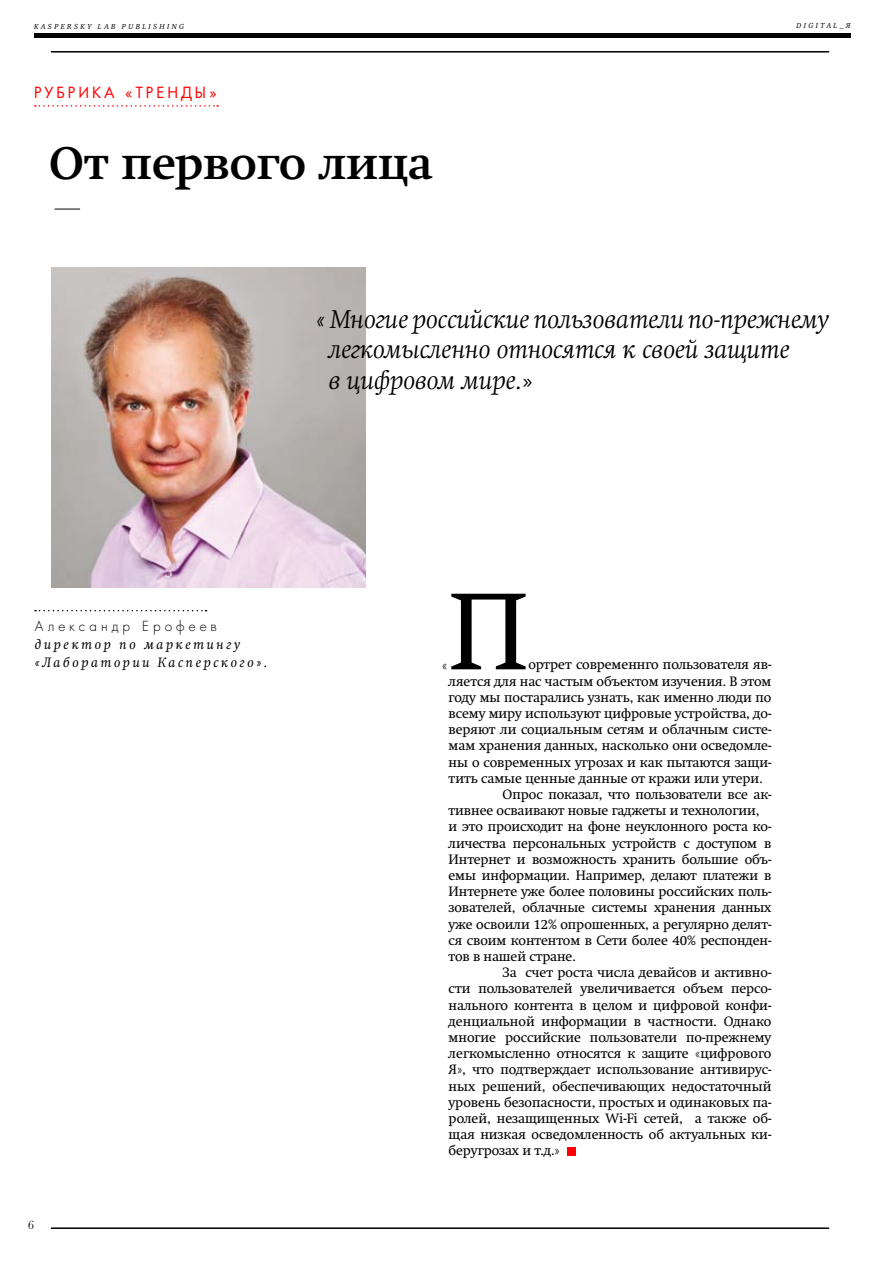
<style>
.page{position:relative;width:893px;height:1263px;background:#fff}
.page>*{position:absolute;margin:0;border:0;box-sizing:border-box;transform-origin:0 0}
.t1{font:108px "Swift C";color:#000}
.t2{font:700 45px "Swift C";color:#000}
.t3{font:italic 25.5px/30.6px "Swift Light C";color:#000}
.t4{font:15px "Favorit Book C";letter-spacing:.2em;color:#f00}
.t5{font:13.5px "Swift C";letter-spacing:-.005em;color:#000}
.t6{font:italic 13.5px/18px "Swift C";letter-spacing:.2em;color:#000}
.t7{font:13.5px "Favorit Light C";letter-spacing:.3em;color:#000}
.t8{font:12px "Bask Old Face";color:#000}
.t9{font:italic 7.5px "Charter ITC";letter-spacing:.31em;color:#000}
.s1{font-family:"Geo Slb 712 Light CBT";font-style:normal}
</style>
<div class="page">
<div style="left:34px;top:33px;width:816px;height:5px;background:#000"></div>
<hr style="left:51px;top:51px;width:778px;height:2px;background:#000">
<hr style="left:51px;top:1227px;width:778px;height:2px;background:#000">
<img style="left:51px;top:268px;width:314px;height:320px">
<svg style="left:35px;top:610px;width:172px;height:1px"></svg>
<svg style="left:35px;top:105px;width:183px;height:2px"></svg>
<svg style="left:55px;top:209px;width:25px;height:1px"></svg>
<div style="left:567px;top:1147px;width:8px;height:9px;background:#f00"></div>
<p class="t9" style="left:34px;top:22px;width:152px">KASPERSKY LAB PUBLISHING</p>
<p class="t9" style="left:796px;top:21px;width:14px">D IGI</p>
<p class="t9" style="left:820px;top:21px;width:32px">TAL_Я</p>
<p class="t4" style="left:34px;top:82px;width:184px">Рубрика «Тренды »</p>
<h2 class="t2" style="left:49px;top:137px;width:385px">От первого лица</h2>
<h3 class="t3" style="left:329px;top:304px;width:502px;text-indent:-13px">« Многие российские пользователи по-прежнему легкомысленно относятся к своей защите<br>в цифровом мире.<span class="s1">»</span></h3>
<p class="t7" style="left:35px;top:617px;width:183px">Александр Ерофеев</p>
<p class="t6" style="left:35px;top:635px;width:234px">директор по маркетингу «Лаборатории Касперского».</p>
<p class="t8" style="left:28px;top:1218px;width:7px">6</p>
<h1 class="t1" style="left:449px;top:569px;width:76px">П</h1>
<p class="t5" style="left:528px;top:657px;width:245px">ортрет современнго пользователя яв-</p>
<p class="t5" style="left:449px;top:673px;width:324px">ляется для нас частым объектом изучения. В этом</p>
<p class="t5" style="left:449px;top:689px;width:324px">году мы постарались узнать, как именно люди по</p>
<p class="t5" style="left:449px;top:705px;width:324px">всему миру используют цифровые устройства, до-</p>
<p class="t5" style="left:449px;top:721px;width:324px">веряют ли социальным сетям и облачным систе-</p>
<p class="t5" style="left:449px;top:738px;width:324px">мам хранения данных, насколько они осведомле-</p>
<p class="t5" style="left:449px;top:754px;width:324px">ны о современных угрозах и как пытаются защи-</p>
<p class="t5" style="left:449px;top:770px;width:316px">тить самые ценные данные от кражи или утери.</p>
<p class="t5" style="left:503px;top:786px;width:270px">Опрос показал, что пользователи все ак-</p>
<p class="t5" style="left:449px;top:802px;width:312px">тивнее осваивают новые гаджеты и технологии,</p>
<p class="t5" style="left:449px;top:819px;width:324px">и это происходит на фоне неуклонного роста ко-</p>
<p class="t5" style="left:449px;top:835px;width:324px">личества персональных устройств с доступом в</p>
<p class="t5" style="left:449px;top:851px;width:324px">Интернет и возможность хранить большие объ-</p>
<p class="t5" style="left:449px;top:867px;width:324px">емы информации. Например, делают платежи в</p>
<p class="t5" style="left:449px;top:883px;width:324px">Интернете уже более половины российских поль-</p>
<p class="t5" style="left:449px;top:900px;width:324px">зователей, облачные системы хранения данных</p>
<p class="t5" style="left:449px;top:916px;width:324px">уже освоили 12% опрошенных, а регулярно делят-</p>
<p class="t5" style="left:449px;top:932px;width:324px">ся своим контентом в Сети более 40% респонден-</p>
<p class="t5" style="left:449px;top:948px;width:129px">тов в нашей стране.</p>
<p class="t5" style="left:503px;top:964px;width:270px">За счет роста числа девайсов и активно-</p>
<p class="t5" style="left:449px;top:981px;width:324px">сти пользователей увеличивается объем персо-</p>
<p class="t5" style="left:449px;top:997px;width:324px">нального контента в целом и цифровой конфи-</p>
<p class="t5" style="left:449px;top:1013px;width:324px">денциальной информации в частности. Однако</p>
<p class="t5" style="left:449px;top:1029px;width:324px">многие российские пользователи по-прежнему</p>
<p class="t5" style="left:449px;top:1045px;width:324px">легкомысленно относятся к защите «цифрового</p>
<p class="t5" style="left:449px;top:1062px;width:324px">Я», что подтверждает использование антивирус-</p>
<p class="t5" style="left:449px;top:1078px;width:324px">ных решений, обеспечивающих недостаточный</p>
<p class="t5" style="left:449px;top:1094px;width:324px">уровень безопасности, простых и одинаковых па-</p>
<p class="t5" style="left:449px;top:1110px;width:324px">ролей, незащищенных Wi-Fi сетей, а также об-</p>
<p class="t5" style="left:449px;top:1126px;width:324px">щая низкая осведомленность об актуальных ки-</p>
<p class="t5" style="left:449px;top:1143px;width:113px">беругрозах и т.д.»</p>
<p class="t5" style="left:442px;top:657px;width:7px">«</p>
</div>
